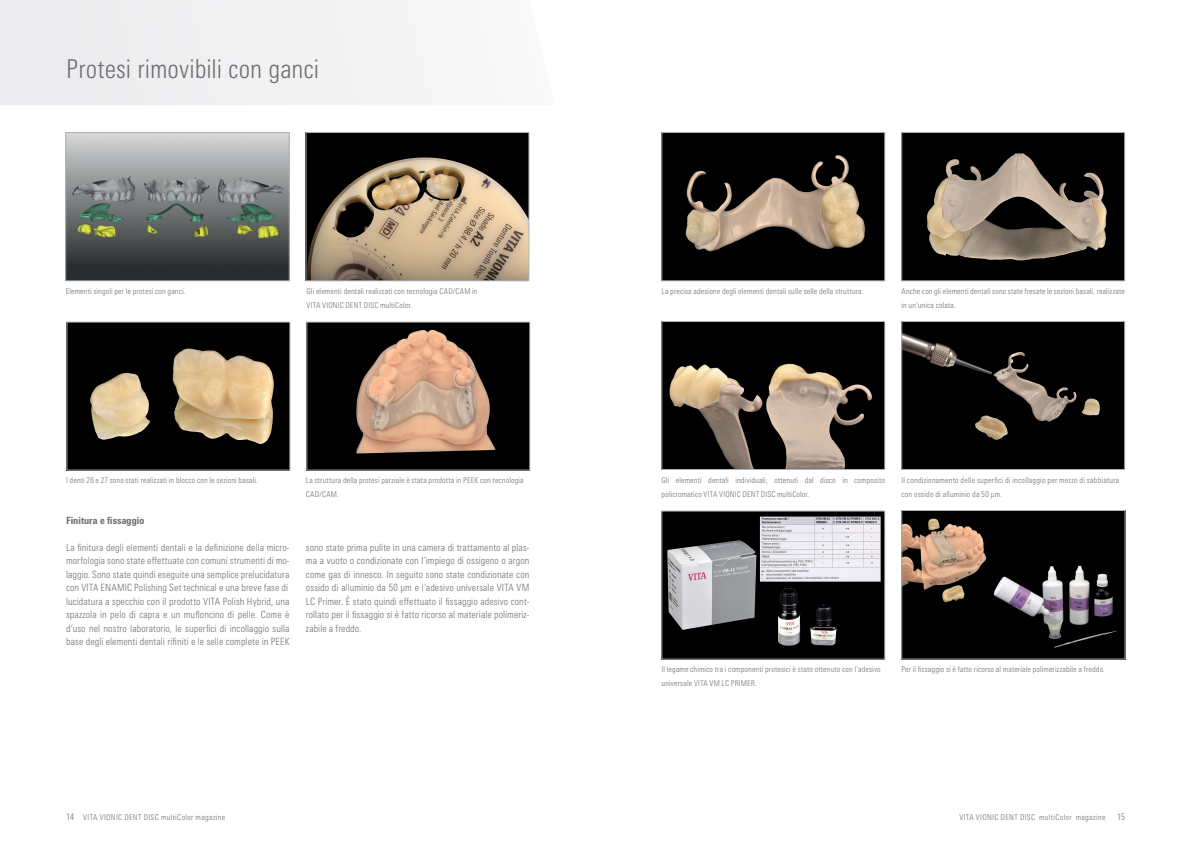
<style>
.page{position:relative;width:1191px;height:842px;background:#fff}
.page>*{position:absolute;margin:0;border:0;box-sizing:border-box;transform-origin:0 0}
.t1{font:300 condensed 26px "Univers Next Pro";color:#6c6d70}
.t2{font:300 condensed 10px/13.5px "Univers Next Pro";letter-spacing:.005em;color:#6c6d70}
.t3{font:800 condensed 10px "Univers Next Pro";letter-spacing:.005em;color:#6c6d70}
.t4{font:300 condensed 9px "Univers Next Pro";color:#6c6d70}
.t5{font:300 condensed 8px/13.5px "Univers Next Pro";letter-spacing:.02em;color:#6c6d70}
.t6{font:300 condensed 8px "Univers Next Pro";letter-spacing:.04em;color:#6c6d70}
.s1{font-size:9px}
</style>
<div class="page">
<img style="left:663px;top:323px;width:220px;height:145px">
<div style="left:661px;top:321px;width:224px;height:149px;border:1px solid #b2b3b7"></div>
<img style="left:903px;top:323px;width:220px;height:145px">
<div style="left:901px;top:321px;width:224px;height:149px;border:1px solid #b2b3b7"></div>
<img style="left:663px;top:513px;width:220px;height:144px">
<div style="left:661px;top:511px;width:224px;height:148px;border:1px solid #b2b3b7"></div>
<img style="left:903px;top:512px;width:220px;height:145px">
<div style="left:901px;top:510px;width:224px;height:149px;border:1px solid #b2b3b7"></div>
<img style="left:69px;top:324px;width:219px;height:144px">
<img style="left:308px;top:324px;width:220px;height:144px">
<img style="left:308px;top:134px;width:219px;height:145px">
<div style="left:306px;top:132px;width:223px;height:149px;border:1px solid #b2b3b7"></div>
<img style="left:67px;top:134px;width:220px;height:145px">
<div style="left:65px;top:132px;width:224px;height:149px;border:1px solid #b2b3b7"></div>
<img style="left:903px;top:134px;width:220px;height:145px">
<div style="left:901px;top:132px;width:224px;height:149px;border:1px solid #b2b3b7"></div>
<img style="left:663px;top:134px;width:220px;height:145px">
<div style="left:661px;top:132px;width:224px;height:149px;border:1px solid #b2b3b7"></div>
<div style="left:0;top:0;width:393px;height:105px;background:#efeff1"></div>
<h1 class="t1" style="left:66px;top:54px;width:255px">Protesi rimovibili con ganci</h1>
<p class="t5" style="left:306px;top:285px;width:173px">Gli elementi dentali realizzati con tecnologia CAD/CAM in<br>VITA VIONIC DENT DISC multiColor.</p>
<p class="t5" style="left:66px;top:285px;width:121px">Elementi singoli per le protesi con ganci.</p>
<p class="t5" style="left:661px;top:285px;width:203px">La precisa adesione degli elementi dentali sulle selle della struttura.</p>
<p class="t5" style="left:901px;top:285px;width:225px">Anche con gli elementi dentali sono state fresate le sezioni basali, realizzate in un‘unica colata.</p>
<p class="t5" style="left:66px;top:474px;width:193px">I denti 26 e 27 sono stati realizzati in blocco con le sezioni basali.</p>
<p class="t5" style="left:306px;top:474px;width:219px">La struttura della protesi parziale è stata prodotta in PEEK con tecnologia<br>CAD/CAM.</p>
<p class="t3" style="left:66px;top:514px;width:80px">Finitura e fissaggio</p>
<p class="t2" style="left:66px;top:540px;width:225px">La finitura degli elementi dentali e la definizione della micro&shy;morfologia sono state effettuate con comuni strumenti di mo&shy;laggio. Sono state quindi eseguite una semplice prelucidatura con VITA ENAMIC Polishing Set technical e una breve fase di lucidatura a specchio con il prodotto VITA Polish Hybrid, una spazzola in pelo di capra e un mufloncino di pelle. Come è d‘uso nel nostro laboratorio, le superfici di incollaggio sulla base degli elementi dentali rifiniti e le selle complete in PEEK</p>
<p class="t2" style="left:306px;top:540px;width:225px;text-align:justify">sono state prima pulite in una camera di trattamento al plas&shy;ma a vuoto o condizionate con l‘impiego di ossigeno o argon come gas di innesco. In seguito sono state condizionate con ossido di alluminio da 50 μm e l‘adesivo universale VITA VM LC Primer. È stato quindi effettuato il fissaggio adesivo cont&shy;rollato per il fissaggio si è fatto ricorso al materiale polimeriz&shy;zabile a freddo.</p>
<p class="t5" style="left:661px;top:474px;width:225px">Gli elementi dentali individuali, ottenuti dal disco in composito policromatico VITA VIONIC DENT DISC multiColor.</p>
<p class="t5" style="left:901px;top:474px;width:219px">Il condizionamento delle superfici di incollaggio per mezzo di sabbiatura con ossido di alluminio da 50 μm.</p>
<p class="t5" style="left:661px;top:663px;width:221px">Il legame chimico tra i componenti protesici è stato ottenuto con l‘adesivo universale VITA VM LC PRIMER.</p>
<p class="t5" style="left:901px;top:663px;width:205px">Per il fissaggio si è fatto ricorso al materiale polimerizzabile a freddo.</p>
<p class="t6" style="left:66px;top:813px;width:161px"><span class="s1">14</span> VITA VIONIC DENT DISC multiColor magazine</p>
<p class="t6" style="left:959px;top:812px;width:148px">VITA VIONIC DENT DISC multiColor magazine</p>
<p class="t4" style="left:1117px;top:812px;width:9px">15</p>
</div>
